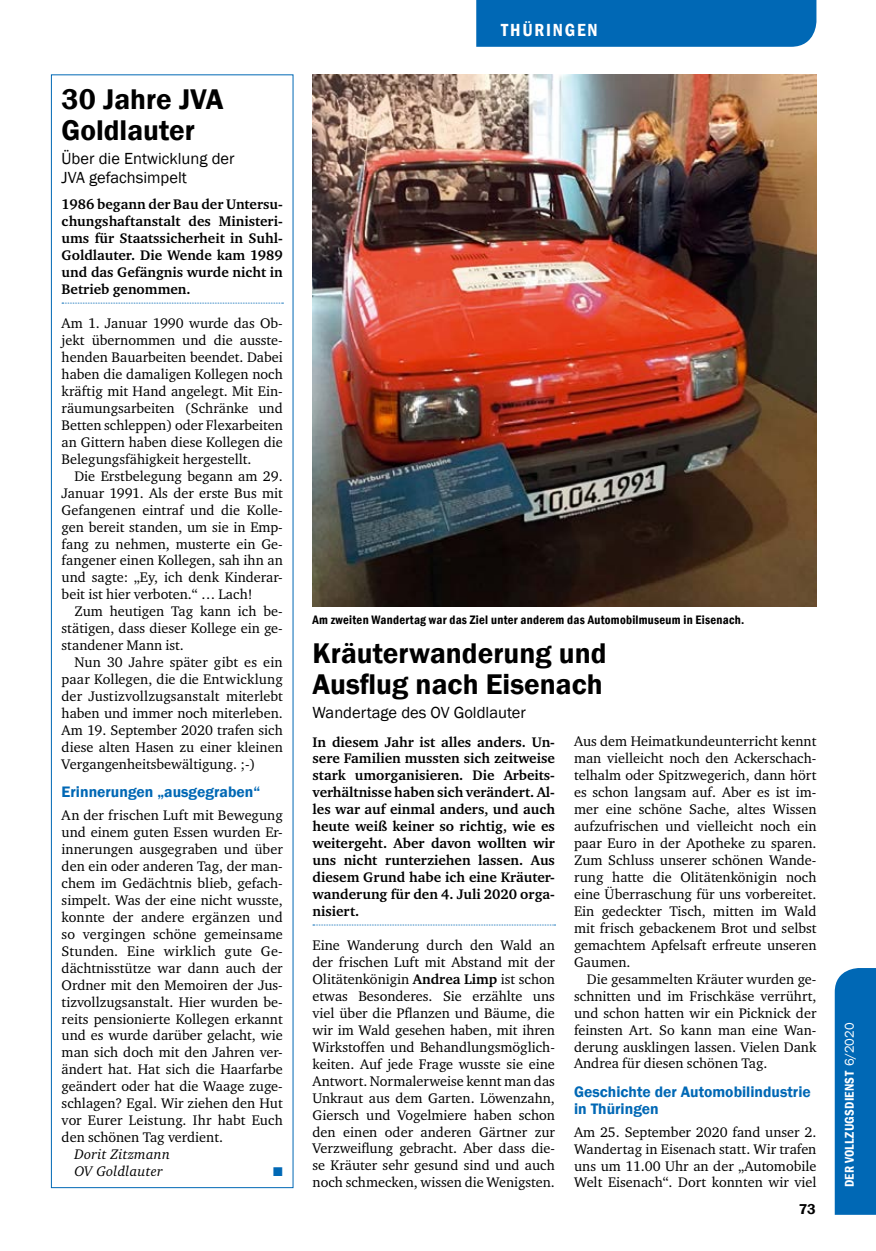
<style>
.page{position:relative;width:876px;height:1251px;background:#fff}
.page>*{position:absolute;margin:0;border:0;box-sizing:border-box;transform-origin:0 0}
.t1{font:600 29.25px/30.8px "Franklin Gothic";color:#000}
.t2{font:600 condensed 18px "Franklin Gothic";letter-spacing:.1em;color:#fff}
.t3{font:16.5px/19.5px "Franklin Gothic";color:#000}
.t4{font:600 15.6px/17px "Franklin Gothic";color:#0068b5}
.t5{font:600 14.7px "Franklin Gothic";color:#000}
.t6{font:14.25px/17px "Charter ITC";color:#000;text-align:justify}
.t7{font:700 14.25px/17px "Charter ITC";color:#000;text-align:justify}
.t8{font:14.25px "Charter ITC";letter-spacing:.02em;color:#000}
.t9{font:italic 14.25px "Charter ITC";letter-spacing:.015em;color:#000}
.t10{font:600 condensed 13.05px "Franklin Gothic";letter-spacing:.015em;color:#fff}
.t11{font:600 condensed 12.6px "Franklin Gothic";letter-spacing:.02em;color:#000}
.t12{font:12.6px "Zapf Dingbats";color:#0068b5}
.s1{font-weight:700}
.s2{font-weight:400;font-stretch:normal}
</style>
<div class="page">
<div style="left:835px;top:968px;width:41px;height:246px;background:#0068b5"></div>
<div style="left:476px;top:0;width:340px;height:47px;background:#0068b5"></div>
<div style="left:51px;top:74px;width:242px;height:1113px;border:1px solid #0068b5"></div>
<svg style="left:62px;top:303px;width:221px;height:1px"></svg>
<svg style="left:313px;top:924px;width:243px;height:1px"></svg>
<img style="left:313px;top:74px;width:503px;height:532px">
<p class="t1" style="left:62px;top:85px;width:163px">30 Jahre JVA<br>Goldlauter</p>
<p class="t3" style="left:62px;top:149px;width:175px">Über die Entwicklung der<br>JVA gefachsimpelt</p>
<p class="t7" style="left:62px;top:196px;width:223px">1986 begann der Bau der Untersu&shy;chungshaftanstalt des Ministeri&shy;ums für Staatssicherheit in Suhl-Goldlauter. Die Wende kam 1989 und das Gefängnis wurde nicht in Betrieb genommen.</p>
<p class="t6" style="left:62px;top:315px;width:223px">Am 1. Januar 1990 wurde das Ob-</p>
<p class="t6" style="left:62px;top:331px;width:223px">jekt übernommen und die ausste-</p>
<p class="t6" style="left:62px;top:348px;width:223px">henden Bauarbeiten beendet. Dabei</p>
<p class="t6" style="left:62px;top:365px;width:223px">haben die damaligen Kollegen noch</p>
<p class="t6" style="left:62px;top:382px;width:223px">kräftig mit Hand angelegt. Mit Ein-</p>
<p class="t6" style="left:62px;top:399px;width:223px">räumungsarbeiten (Schränke und</p>
<p class="t6" style="left:62px;top:416px;width:223px">Betten schleppen) oder Flexarbeiten</p>
<p class="t6" style="left:62px;top:433px;width:223px">an Gittern haben diese Kollegen die</p>
<p class="t6" style="left:62px;top:450px;width:191px">Belegungsfähigkeit hergestellt.</p>
<p class="t6" style="left:74px;top:467px;width:210px">Die Erstbelegung begann am 29.</p>
<p class="t6" style="left:62px;top:484px;width:223px">Januar 1991. Als der erste Bus mit</p>
<p class="t6" style="left:62px;top:501px;width:223px">Gefangenen eintraf und die Kolle-</p>
<p class="t6" style="left:62px;top:518px;width:223px">gen bereit standen, um sie in Emp-</p>
<p class="t6" style="left:62px;top:535px;width:223px">fang zu nehmen, musterte ein Ge-</p>
<p class="t6" style="left:62px;top:552px;width:223px">fangener einen Kollegen, sah ihn an</p>
<p class="t6" style="left:62px;top:569px;width:223px">und sagte: „Ey, ich denk Kinderar-</p>
<p class="t6" style="left:62px;top:586px;width:192px">beit ist hier verboten.“ … Lach!</p>
<p class="t6" style="left:74px;top:603px;width:210px">Zum heutigen Tag kann ich be-</p>
<p class="t6" style="left:62px;top:619px;width:223px">stätigen, dass dieser Kollege ein ge-</p>
<p class="t6" style="left:62px;top:636px;width:124px">standener Mann ist.</p>
<p class="t6" style="left:74px;top:653px;width:210px">Nun 30 Jahre später gibt es ein</p>
<p class="t6" style="left:62px;top:670px;width:223px">paar Kollegen, die die Entwicklung</p>
<p class="t6" style="left:62px;top:687px;width:223px">der Justizvollzugsanstalt miterlebt</p>
<p class="t6" style="left:62px;top:704px;width:223px">haben und immer noch miterleben.</p>
<p class="t6" style="left:62px;top:721px;width:223px">Am 19. September 2020 trafen sich</p>
<p class="t6" style="left:62px;top:738px;width:223px">diese alten Hasen zu einer kleinen</p>
<p class="t6" style="left:62px;top:755px;width:195px">Vergangenheitsbewältigung. ;-)</p>
<p class="t4" style="left:62px;top:783px;width:200px">Erinnerungen „ausgegraben“</p>
<p class="t6" style="left:62px;top:806px;width:223px">An der frischen Luft mit Bewegung</p>
<p class="t6" style="left:62px;top:823px;width:223px">und einem guten Essen wurden Er-</p>
<p class="t6" style="left:62px;top:840px;width:223px">innerungen ausgegraben und über</p>
<p class="t6" style="left:62px;top:857px;width:223px">den ein oder anderen Tag, der man-</p>
<p class="t6" style="left:62px;top:874px;width:223px">chem im Gedächtnis blieb, gefach-</p>
<p class="t6" style="left:62px;top:891px;width:223px">simpelt. Was der eine nicht wusste,</p>
<p class="t6" style="left:62px;top:908px;width:223px">konnte der andere ergänzen und</p>
<p class="t6" style="left:62px;top:925px;width:223px">so vergingen schöne gemeinsame</p>
<p class="t8" style="left:62px;top:941px;width:223px">Stunden. Eine wirklich gute Ge-</p>
<p class="t6" style="left:62px;top:959px;width:223px">dächtnisstütze war dann auch der</p>
<p class="t6" style="left:62px;top:976px;width:223px">Ordner mit den Memoiren der Jus-</p>
<p class="t6" style="left:62px;top:992px;width:223px">tizvollzugsanstalt. Hier wurden be-</p>
<p class="t6" style="left:62px;top:1009px;width:223px">reits pensionierte Kollegen erkannt</p>
<p class="t6" style="left:62px;top:1026px;width:223px">und es wurde darüber gelacht, wie</p>
<p class="t6" style="left:62px;top:1043px;width:223px">man sich doch mit den Jahren ver-</p>
<p class="t6" style="left:62px;top:1060px;width:223px">ändert hat. Hat sich die Haarfarbe</p>
<p class="t6" style="left:62px;top:1077px;width:223px">geändert oder hat die Waage zuge-</p>
<p class="t6" style="left:62px;top:1094px;width:223px">schlagen? Egal. Wir ziehen den Hut</p>
<p class="t6" style="left:62px;top:1111px;width:223px">vor Eurer Leistung. Ihr habt Euch</p>
<p class="t6" style="left:62px;top:1128px;width:163px">den schönen Tag verdient.</p>
<p class="t9" style="left:74px;top:1145px;width:97px">Dorit Zitzmann</p>
<p class="t9" style="left:74px;top:1162px;width:90px">OV Goldlauter</p>
<p class="t12" style="left:273px;top:1165px;width:11px">■</p>
<p class="t2" style="left:501px;top:18px;width:98px">THÜRINGEN</p>
<p class="t11" style="left:313px;top:611px;width:433px">Am zweiten Wandertag war das Ziel unter anderem das Automobilmuseum in Eisenach.</p>
<p class="t1" style="left:313px;top:638px;width:296px">Kräuterwanderung und<br>Ausflug nach Eisenach</p>
<p class="t3" style="left:313px;top:703px;width:215px">Wandertage des OV Goldlauter</p>
<p class="t7" style="left:313px;top:733px;width:244px">In diesem Jahr ist alles anders. Un&shy;sere Familien mussten sich zeitweise stark umorganisieren. Die Arbeits&shy;verhältnisse haben sich verändert. Al&shy;les war auf einmal anders, und auch heute weiß keiner so richtig, wie es weitergeht. Aber davon wollten wir uns nicht runterziehen lassen. Aus diesem Grund habe ich eine Kräuter&shy;wanderung für den 4. Juli 2020 orga&shy;nisiert.</p>
<p class="t6" style="left:313px;top:936px;width:244px">Eine Wanderung durch den Wald an der frischen Luft mit Abstand mit der Olitätenkönigin <span class="s1">Andrea Limp</span> ist schon etwas Besonderes. Sie erzählte uns viel über die Pflanzen und Bäume, die wir im Wald gesehen haben, mit ihren Wirkstoffen und Behandlungsmöglich&shy;keiten. Auf jede Frage wusste sie eine Antwort. Normalerweise kennt man das Unkraut aus dem Garten. Löwenzahn, Giersch und Vogelmiere haben schon den einen oder anderen Gärtner zur Verzweiflung gebracht. Aber dass die&shy;se Kräuter sehr gesund sind und auch noch schmecken, wissen die Wenigsten.</p>
<p class="t6" style="left:574px;top:732px;width:244px">Aus dem Heimatkundeunterricht kennt</p>
<p class="t6" style="left:574px;top:749px;width:244px">man vielleicht noch den Ackerschach-</p>
<p class="t6" style="left:574px;top:766px;width:244px">telhalm oder Spitzwegerich, dann hört</p>
<p class="t6" style="left:574px;top:783px;width:244px">es schon langsam auf. Aber es ist im-</p>
<p class="t6" style="left:574px;top:800px;width:244px">mer eine schöne Sache, altes Wissen</p>
<p class="t6" style="left:574px;top:817px;width:244px">aufzufrischen und vielleicht noch ein</p>
<p class="t6" style="left:574px;top:834px;width:244px">paar Euro in der Apotheke zu sparen.</p>
<p class="t6" style="left:574px;top:851px;width:244px">Zum Schluss unserer schönen Wande-</p>
<p class="t6" style="left:574px;top:868px;width:244px">rung hatte die Olitätenkönigin noch</p>
<p class="t6" style="left:574px;top:885px;width:244px">eine Überraschung für uns vorbereitet.</p>
<p class="t6" style="left:574px;top:902px;width:244px">Ein gedeckter Tisch, mitten im Wald</p>
<p class="t6" style="left:574px;top:919px;width:244px">mit frisch gebackenem Brot und selbst</p>
<p class="t6" style="left:574px;top:936px;width:244px">gemachtem Apfelsaft erfreute unseren</p>
<p class="t6" style="left:574px;top:953px;width:58px">Gaumen.</p>
<p class="t6" style="left:587px;top:970px;width:231px">Die gesammelten Kräuter wurden ge-</p>
<p class="t6" style="left:574px;top:987px;width:244px">schnitten und im Frischkäse verrührt,</p>
<p class="t6" style="left:574px;top:1004px;width:244px">und schon hatten wir ein Picknick der</p>
<p class="t6" style="left:574px;top:1020px;width:244px">feinsten Art. So kann man eine Wan-</p>
<p class="t6" style="left:574px;top:1037px;width:244px">derung ausklingen lassen. Vielen Dank</p>
<p class="t6" style="left:574px;top:1054px;width:195px">Andrea für diesen schönen Tag.</p>
<p class="t4" style="left:574px;top:1082px;width:238px">Geschichte der Automobilindustrie in Thüringen</p>
<p class="t6" style="left:574px;top:1122px;width:244px">Am 25. September 2020 fand unser 2.<br>Wandertag in Eisenach statt. Wir trafen uns um 11.00 Uhr an der „Automobile Welt Eisenach“. Dort konnten wir viel</p>
<p class="t5" style="left:799px;top:1200px;width:19px">73</p>
<p class="t10" style="left:841px;top:1186px;width:166px;rotate:-90deg">DER VOLLZUGSDIENST <span class="s2">6/2020</span></p>
</div>
